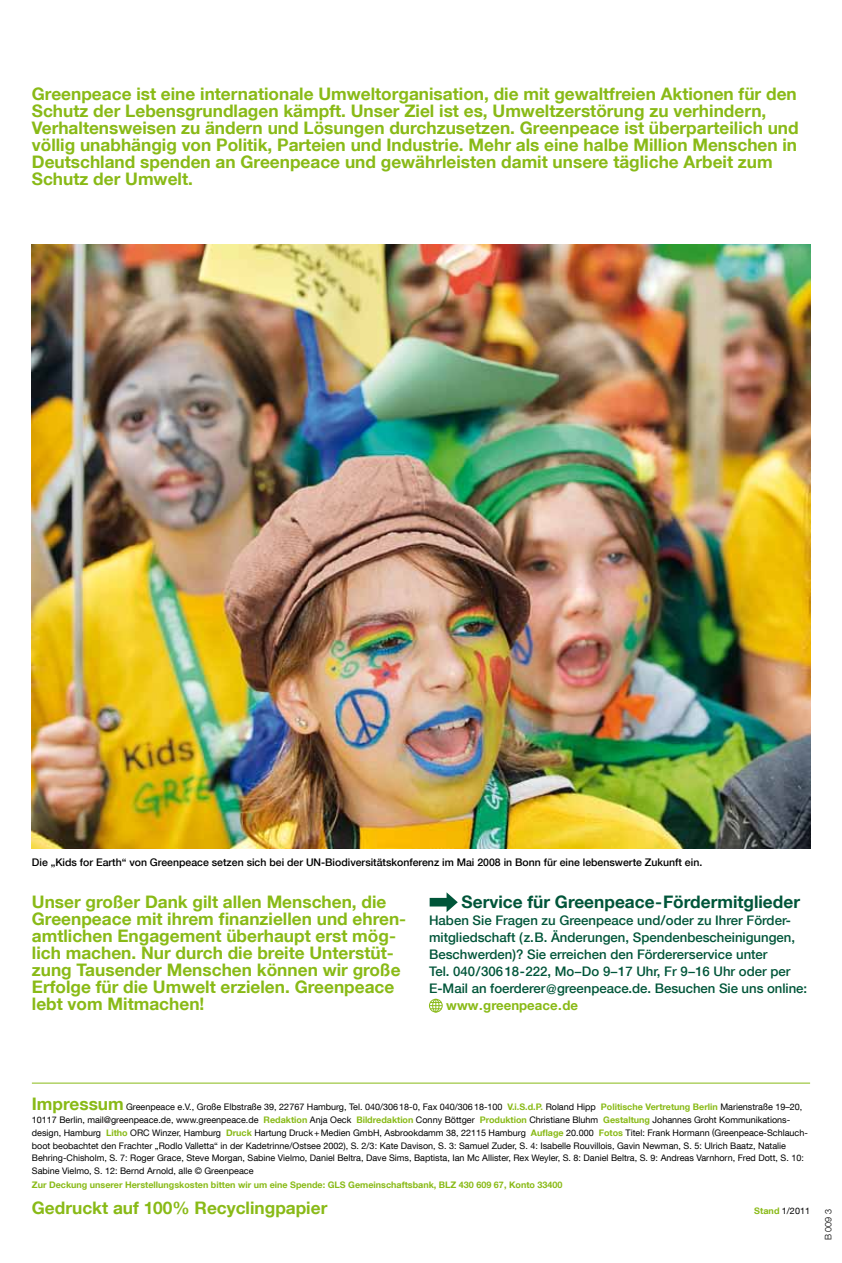
<style>
.page{position:relative;width:842px;height:1263px;background:#fff}
.page>*{position:absolute;margin:0;border:0;box-sizing:border-box;transform-origin:0 0}
.t1{font:700 17.25px/17px "Helvetica Neue LT Com";color:#89ba17}
.t2{font:700 17.25px "Helvetica Neue LT Com";color:#005539}
.t3{font:500 13.2px/17px "Helvetica Neue LT Com";color:#005539}
.t4{font:700 13.2px "Helvetica Neue LT Com";color:#89ba17}
.t5{font:500 10.5px "Helvetica Neue LT Com";color:#000}
.t6{font:9px/12.8px "Helvetica Neue LT Com";color:#000}
.t7{font:700 9px "Helvetica Neue LT Com";color:#89ba17}
.t8{font:300 9px "Helvetica Neue LT Com";color:#000}
.s1{font-weight:700;font-size:17.25px;color:#89ba17}
.s2{font-weight:700;color:#89ba17}
</style>
<div class="page">
<hr style="left:32px;top:1083px;width:778px;height:1px;background:#89ba17">
<svg style="left:430px;top:892px;width:28px;height:20px"></svg>
<div style="left:429px;top:999px;width:14px;height:13px;border:1px solid #89ba17;border-radius:50%"></div>
<svg style="left:430px;top:999px;width:12px;height:13px"></svg>
<div style="left:432px;top:999px;width:7px;height:13px;border:1px solid #89ba17;border-radius:50%"></div>
<img style="left:32px;top:244px;width:778px;height:604px">
<p class="t1" style="left:32px;top:85px;width:768px">Greenpeace ist eine internationale Umweltorganisation, die mit gewaltfreien Aktionen für den Schutz der Lebensgrundlagen kämpft. Unser Ziel ist es, Umweltzerstörung zu verhindern, Verhaltensweisen zu ändern und Lösungen durchzusetzen. Greenpeace ist überparteilich und völlig unabhängig von Politik, Parteien und Industrie. Mehr als eine halbe Million Menschen in Deutschland spenden an Greenpeace und gewährleisten damit unsere tägliche Arbeit zum Schutz der Umwelt.</p>
<p class="t5" style="left:32px;top:855px;width:672px">Die „Kids for Earth“ von Greenpeace setzen sich bei der UN-Biodiversitätskonferenz im Mai 2008 in Bonn für eine lebenswerte Zukunft ein.</p>
<p class="t1" style="left:32px;top:893px;width:376px">Unser großer Dank gilt allen Menschen, die Greenpeace mit ihrem finanziellen und ehren&shy;amtlichen Engagement überhaupt erst mög&shy;lich machen. Nur durch die breite Unterstüt&shy;zung Tausender Menschen können wir große Erfolge für die Umwelt erzielen. Greenpeace lebt vom Mitmachen!</p>
<h1 class="t2" style="left:462px;top:891px;width:340px">Service für Greenpeace-Fördermitglieder</h1>
<p class="t3" style="left:429px;top:911px;width:380px">Haben Sie Fragen zu Greenpeace und/oder zu Ihrer Förder&shy;mitgliedschaft (z.B. Änderungen, Spendenbescheinigungen, Beschwerden)? Sie erreichen den Fördererservice unter<br>Tel. 040/30618-222, Mo–Do 9–17 Uhr, Fr 9–16 Uhr oder per E-Mail an foerderer@greenpeace.de. Besuchen Sie uns online:</p>
<h2 class="t4" style="left:446px;top:997px;width:133px">www.greenpeace.de</h2>
<p class="t6" style="left:32px;top:1100px;width:777px"><span class="s1">Impressum</span> Greenpeace e.V., Große Elbstraße 39, 22767 Hamburg, Tel. 040/30618-0, Fax 040/30618-100 <span class="s2">V.i.S.d.P.</span> Roland Hipp <span class="s2">Politische Vertretung Berlin</span> Marienstraße 19–20, 10117 Berlin, mail@greenpeace.de, www.greenpeace.de <span class="s2">Redaktion</span> Anja Oeck <span class="s2">Bildredaktion</span> Conny Böttger <span class="s2">Produktion</span> Christiane Bluhm <span class="s2">Gestaltung</span> Johannes Groht Kommunikations&shy;design, Hamburg <span class="s2">Litho</span> ORC Winzer, Hamburg <span class="s2">Druck</span> Hartung Druck+Medien GmbH, Asbrookdamm 38, 22115 Hamburg <span class="s2">Auflage</span> 20.000 <span class="s2">Fotos</span> Titel: Frank Hormann (Greenpeace-Schlauch&shy;boot beobachtet den Frachter „Rodlo Valletta“ in der Kadetrinne/Ostsee 2002), S. 2/3: Kate Davison, S. 3: Samuel Zuder, S. 4: Isabelle Rouvillois, Gavin Newman, S. 5: Ulrich Baatz, Natalie Behring-Chisholm, S. 7: Roger Grace, Steve Morgan, Sabine Vielmo, Daniel Beltra, Dave Sims, Baptista, Ian Mc Allister, Rex Weyler, S. 8: Daniel Beltra, S. 9: Andreas Varnhorn, Fred Dott, S. 10:<br>Sabine Vielmo, S. 12: Bernd Arnold, alle © Greenpeace</p>
<p class="t7" style="left:32px;top:1179px;width:532px">Zur Deckung unserer Herstellungskosten bitten wir um eine Spende: GLS Gemeinschaftsbank, BLZ 430 609 67, Konto 33400</p>
<h1 class="t1" style="left:32px;top:1199px;width:297px">Gedruckt auf 100% Recyclingpapier</h1>
<p class="t6" style="left:754px;top:1204px;width:57px"><span class="s2">Stand</span> 1/2011</p>
<p class="t8" style="left:823px;top:1240px;width:33px;rotate:-90deg">B 009 3</p>
</div>
